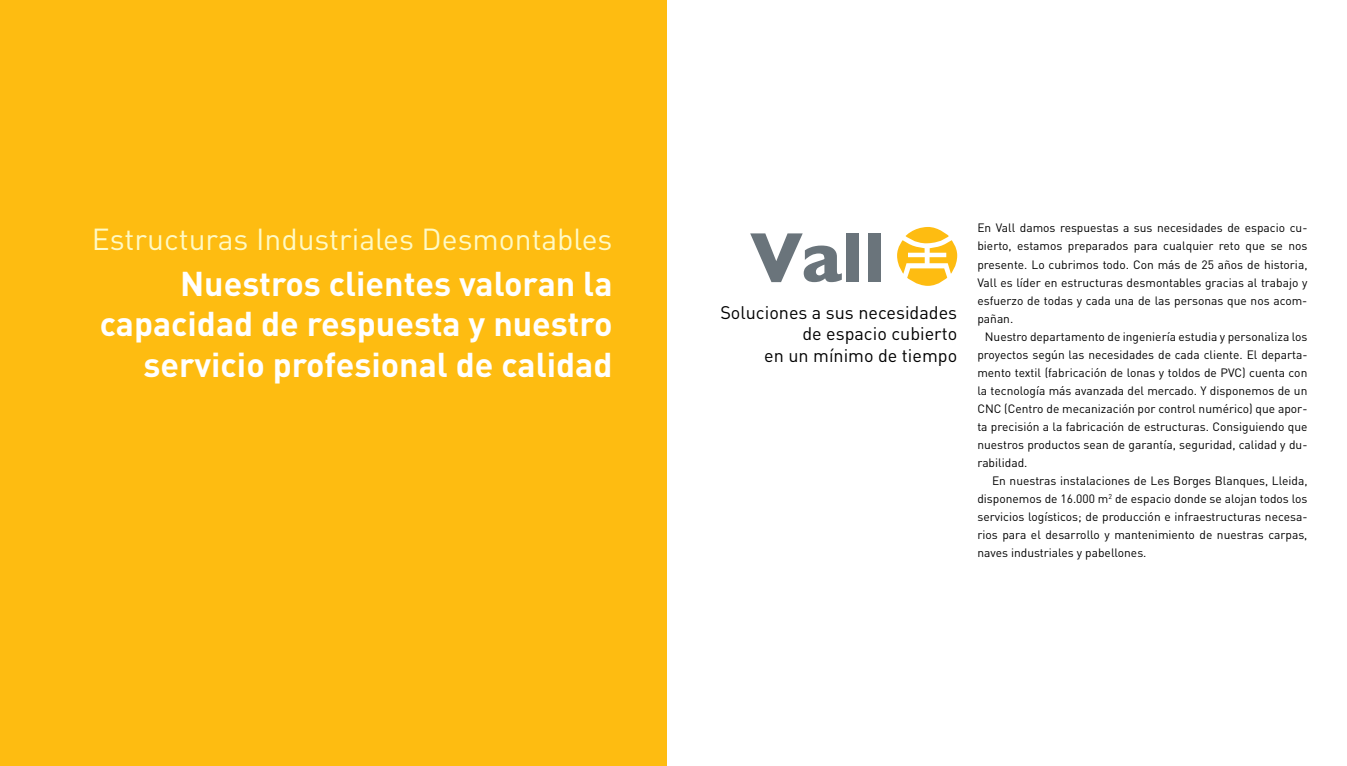
<style>
.page{position:relative;width:1347px;height:766px;background:#fff}
.page>*{position:absolute;margin:0;border:0;box-sizing:border-box;transform-origin:0 0}
.t1{font:700 34px/40.8px "DIN Pro";color:#fff;text-align:right}
.t2{font:30px "DIN Pro";color:#fffac6}
.t3{font:18px/21.6px "DIN Pro";color:#000;text-align:right}
.t4{font:12px/18px "DIN Pro";color:#000;text-align:justify}
</style>
<div class="page">
<div style="left:0;top:0;width:666px;height:764px;background:#febc11"></div>
<svg style="left:897px;top:227px;width:60px;height:59px"></svg>
<svg style="left:750px;top:233px;width:91px;height:49px"></svg>
<div style="left:846px;top:233px;width:13px;height:48px;background:#6a747b"></div>
<div style="left:868px;top:233px;width:12px;height:48px;background:#6a747b"></div>
<h2 class="t2" style="left:92px;top:218px;width:522px">Estructuras Industriales Desmontables</h2>
<p class="t4" style="left:977px;top:218px;width:331px">En Vall damos respuestas a sus necesidades de espacio cu&shy;bierto, estamos preparados para cualquier reto que se nos presente. Lo cubrimos todo. Con más de 25 años de historia, Vall es líder en estructuras desmontables gracias al trabajo y esfuerzo de todas y cada una de las personas que nos acom&shy;pañan.</p>
<p class="t4" style="left:977px;top:326px;width:331px;text-indent:7px">Nuestro departamento de ingeniería estudia y personaliza los proyectos según las necesidades de cada cliente. El departa&shy;mento textil (fabricación de lonas y toldos de PVC) cuenta con la tecnología más avanzada del mercado. Y disponemos de un CNC (Centro de mecanización por control numérico) que apor&shy;ta precisión a la fabricación de estructuras. Consiguiendo que nuestros productos sean de garantía, seguridad, calidad y du&shy;rabilidad.</p>
<p class="t4" style="left:977px;top:470px;width:331px;text-indent:15px">En nuestras instalaciones de Les Borges Blanques, Lleida, disponemos de 16.000 m<sup>2</sup> de espacio donde se alojan todos los servicios logísticos; de producción e infraestructuras necesa&shy;rios para el desarrollo y mantenimiento de nuestras carpas, naves industriales y pabellones.</p>
<h1 class="t1" style="left:100px;top:261px;width:514px">Nuestros clientes valoran la capacidad de respuesta y nuestro servicio profesional de calidad</h1>
<h3 class="t3" style="left:720px;top:301px;width:238px">Soluciones a sus necesidades de espacio cubierto<br>en un mínimo de tiempo</h3>
</div>
